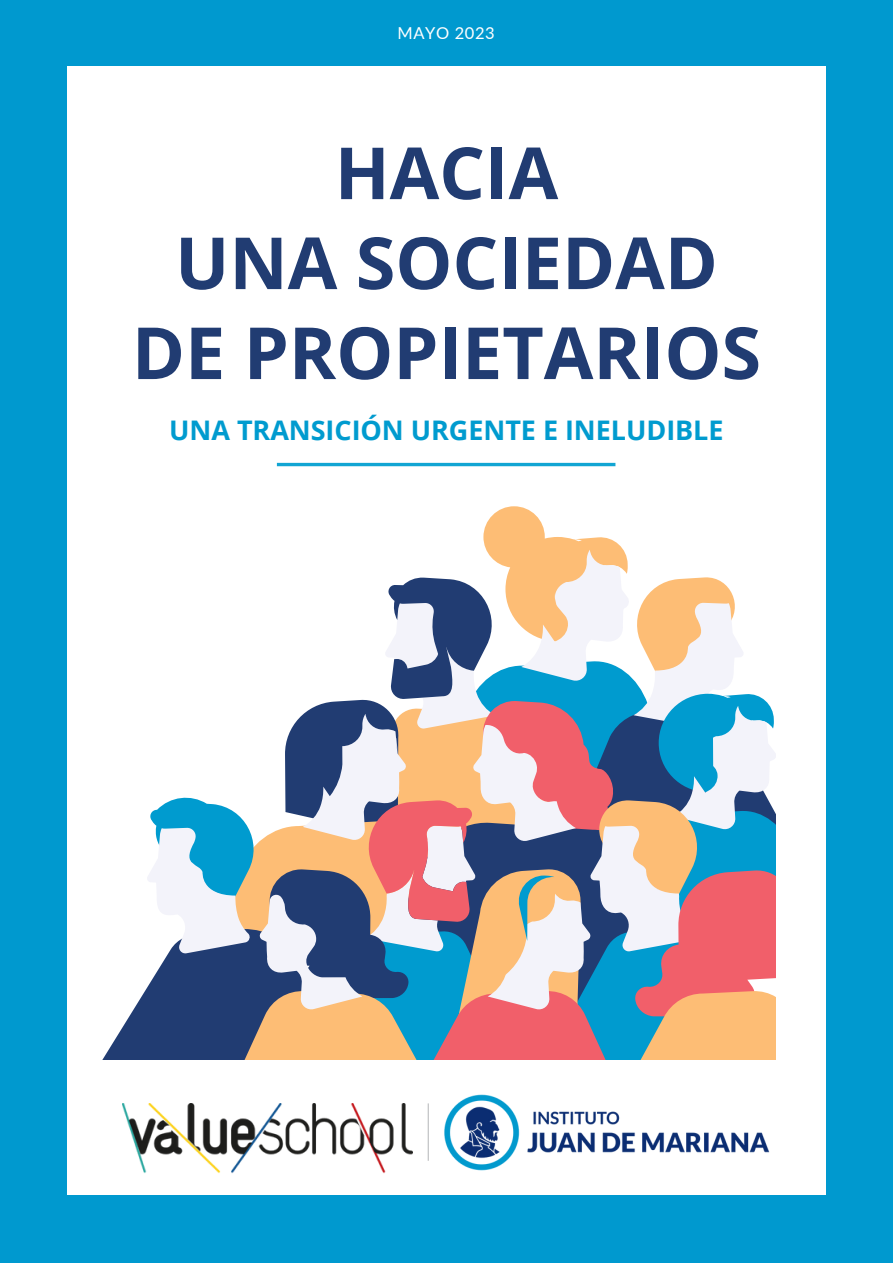
<style>
.page{position:relative;width:893px;height:1264px;background:#fff}
.page>*{position:absolute;margin:0;border:0;box-sizing:border-box;transform-origin:0 0}
.t1{font:700 72px/89.8px "Open Sans";color:#213c72;text-align:center}
.t2{font:700 27px "Open Sans";color:#009bcf}
.t3{font:16.5px "Lato";letter-spacing:.035em;color:#fff}
</style>
<div class="page">
<div style="left:0;top:0;width:892px;height:66px;background:#0099cf"></div>
<div style="left:0;top:0;width:66px;height:1262px;background:#0099cf"></div>
<div style="left:825px;top:0;width:67px;height:1262px;background:#0099cf"></div>
<div style="left:0;top:1195px;width:892px;height:67px;background:#0099cf"></div>
<img style="left:444px;top:1094px;width:325px;height:76px">
<hr style="left:427px;top:1103px;width:2px;height:57px;background:#bcbdc0">
<img style="left:123px;top:1103px;width:290px;height:70px">
<svg style="left:102px;top:506px;width:674px;height:554px"></svg>
<hr style="left:277px;top:463px;width:338px;height:3px;background:#12a5d3">
<p class="t3" style="left:397px;top:23px;width:99px">MAYO 2023</p>
<p class="t1" style="left:335px;top:126px;width:225px">HACIA</p>
<p class="t1" style="left:132px;top:216px;width:630px">UNA SOCIEDAD<br>DE PROPIETARIOS</p>
<p class="t2" style="left:169px;top:411px;width:556px">UNA TRANSICIÓN URGENTE E INELUDIBLE</p>
</div>
